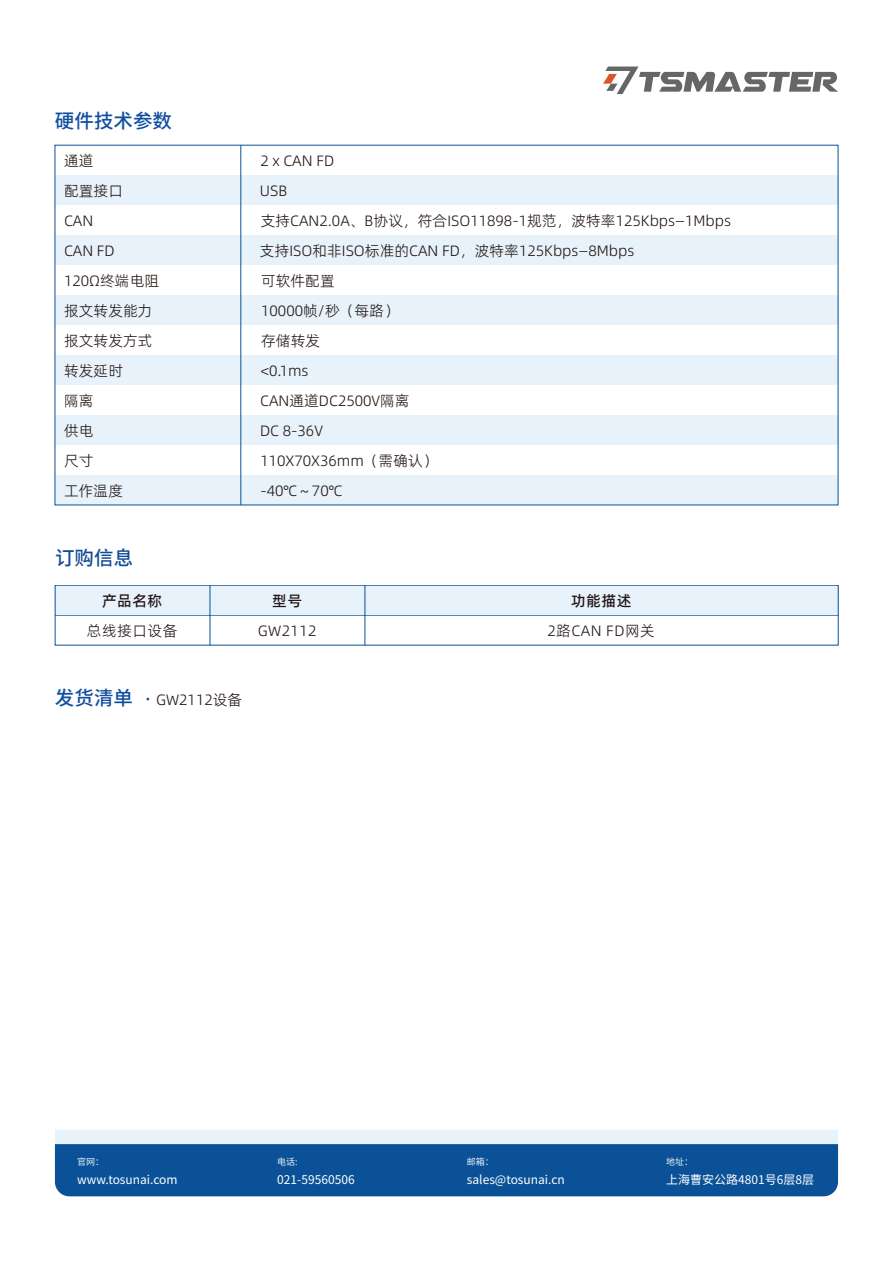
<style>
.page{position:relative;width:893px;height:1263px;background:#fff}
.page>*{position:absolute;margin:0;border:0;box-sizing:border-box;transform-origin:0 0}
.t1{font:500 19.5px "Source Han Sans SC";color:#114fa0}
.t2{font:500 19.5px "Source Han Sans SC";color:#124b94}
.t3{font:15px "Alibaba Pu Hui Ti 2 45 Light";color:#231815}
.t4{font:15px "Alibaba Pu Hui Ti 2 65 Medium";letter-spacing:.03em;color:#231815}
.t5{font:15px "Alibaba Pu Hui Ti 2 45 Light";letter-spacing:.03em;color:#231815}
.t6{font:12px "Source Han Sans SC";color:#fff}
.t7{font:9px "Source Han Sans SC";color:#fff}
.s1{font-family:"Source Han Sans SC";font-weight:500;font-size:19.5px;color:#114fa0}
</style>
<div class="page">
<div style="left:55px;top:235px;width:783px;height:30px;background:#e7f2fa"></div>
<div style="left:55px;top:175px;width:783px;height:30px;background:#e7f2fa"></div>
<div style="left:55px;top:295px;width:783px;height:30px;background:#e7f2fa"></div>
<div style="left:55px;top:355px;width:783px;height:30px;background:#e7f2fa"></div>
<div style="left:55px;top:415px;width:783px;height:30px;background:#e7f2fa"></div>
<div style="left:55px;top:475px;width:783px;height:30px;background:#e7f2fa"></div>
<svg style="left:603px;top:67px;width:235px;height:27px"></svg>
<svg style="left:55px;top:1130px;width:783px;height:66px;background:#3973ac"></svg>
<hr style="left:241px;top:145px;width:1px;height:360px;background:#0a5197">
<div style="left:55px;top:585px;width:783px;height:30px;background:#e7f2fa"></div>
<hr style="left:55px;top:615px;width:783px;height:1px;background:#0a5197">
<hr style="left:210px;top:585px;width:1px;height:60px;background:#0a5197">
<hr style="left:365px;top:585px;width:1px;height:60px;background:#0a5197">
<h1 class="t1" style="left:55px;top:110px;width:119px">硬件技术参数</h1>
<p class="t3" style="left:64px;top:150px;width:31px">通道</p>
<p class="t3" style="left:260px;top:150px;width:75px">2 x CAN FD</p>
<p class="t3" style="left:64px;top:180px;width:61px">配置接口</p>
<p class="t3" style="left:260px;top:180px;width:29px">USB</p>
<p class="t3" style="left:64px;top:210px;width:31px">CAN</p>
<p class="t3" style="left:261px;top:210px;width:472px">支持CAN2.0A、B协议，符合ISO11898-1规范，波特率125Kbps—1Mbps</p>
<p class="t3" style="left:64px;top:240px;width:52px">CAN FD</p>
<p class="t3" style="left:260px;top:240px;width:376px">支持ISO和非ISO标准的CAN FD，波特率125Kbps—8Mbps</p>
<p class="t3" style="left:64px;top:270px;width:97px">120Ω终端电阻</p>
<p class="t3" style="left:261px;top:270px;width:75px">可软件配置</p>
<p class="t3" style="left:64px;top:300px;width:90px">报文转发能力</p>
<p class="t3" style="left:261px;top:300px;width:139px">10000帧/秒（每路）</p>
<p class="t3" style="left:64px;top:330px;width:90px">报文转发方式</p>
<p class="t3" style="left:261px;top:330px;width:61px">存储转发</p>
<p class="t3" style="left:64px;top:360px;width:61px">转发延时</p>
<p class="t3" style="left:261px;top:360px;width:49px">&lt;0.1ms</p>
<p class="t3" style="left:64px;top:390px;width:31px">隔离</p>
<p class="t3" style="left:260px;top:390px;width:151px">CAN通道DC2500V隔离</p>
<p class="t3" style="left:64px;top:420px;width:31px">供电</p>
<p class="t3" style="left:260px;top:420px;width:64px">DC 8-36V</p>
<p class="t3" style="left:64px;top:450px;width:31px">尺寸</p>
<p class="t3" style="left:260px;top:450px;width:179px">110X70X36mm（需确认）</p>
<p class="t3" style="left:64px;top:480px;width:61px">工作温度</p>
<p class="t3" style="left:260px;top:480px;width:83px">-40℃～70℃</p>
<h1 class="t2" style="left:55px;top:547px;width:80px">订购信息</h1>
<p class="t4" style="left:102px;top:589px;width:62px">产品名称</p>
<p class="t3" style="left:87px;top:620px;width:92px">总线接口设备</p>
<p class="t3" style="left:258px;top:620px;width:60px">GW2112</p>
<p class="t4" style="left:272px;top:589px;width:31px">型号</p>
<p class="t3" style="left:55px;top:689px;width:189px"><span class="s1">发货清单</span> GW2112设备</p>
<p class="t4" style="left:571px;top:589px;width:62px">功能描述</p>
<p class="t5" style="left:547px;top:620px;width:109px">2路CAN FD网关</p>
<p class="t7" style="left:77px;top:1156px;width:28px">官网：</p>
<p class="t6" style="left:77px;top:1173px;width:102px">www.tosunai.com</p>
<p class="t7" style="left:277px;top:1156px;width:22px">电话:</p>
<p class="t6" style="left:277px;top:1173px;width:79px">021-59560506</p>
<p class="t7" style="left:467px;top:1156px;width:28px">邮箱：</p>
<p class="t6" style="left:467px;top:1173px;width:99px">sales@tosunai.cn</p>
<p class="t7" style="left:666px;top:1156px;width:28px">地址：</p>
<p class="t6" style="left:666px;top:1173px;width:149px">上海曹安公路4801号6层8层</p>
</div>
